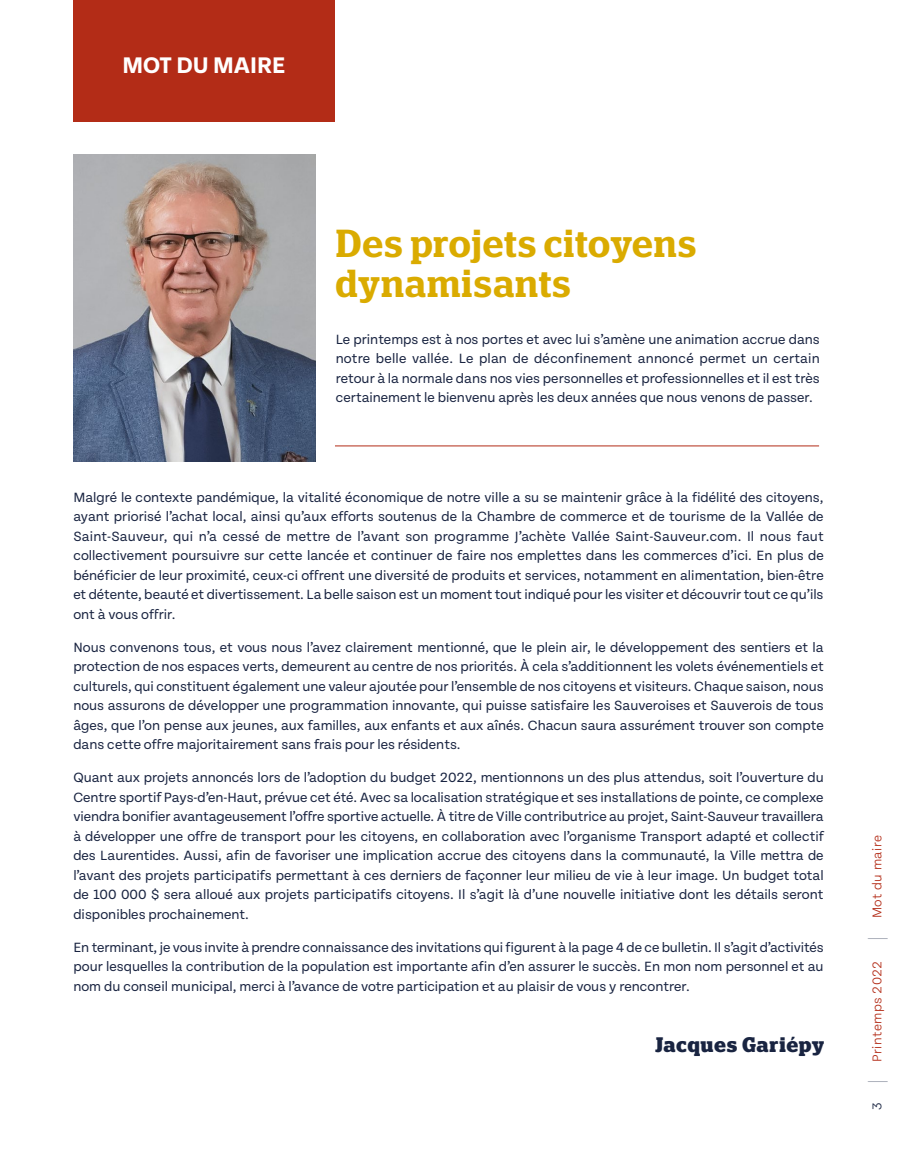
<style>
.page{position:relative;width:905px;height:1175px;background:#fff}
.page>*{position:absolute;margin:0;border:0;box-sizing:border-box;transform-origin:0 0}
.Texte_courant{font:600 condensed 39px/40.5px "Polyphonic";letter-spacing:.02em;color:#daab00}
.H0{font:700 24px "Tenon";color:#fff}
.t1{font:700 condensed 21px "Polyphonic";letter-spacing:.04em;color:#192441}
.t2{font:200 20.4px "Tenon";color:#192441;scale:.38 1}
.Texte_courant-2{font:14.25px/19.5px "Tenon";color:#192441;text-align:justify}
.t3{font:300 13.5px "Tenon";letter-spacing:.03em;color:#b32c17}
.t4{font:300 13.5px "Tenon";color:#192441}
</style>
<div class="page">
<div style="left:73px;top:0;width:262px;height:121px;background:#b32c17"></div>
<img style="left:73px;top:154px;width:243px;height:307px">
<hr style="left:335px;top:445px;width:484px;height:1px;background:#b32c17">
<p class="H0" style="left:122px;top:53px;width:164px">MOT DU MAIRE</p>
<p class="Texte_courant" style="left:336px;top:223px;width:362px">Des projets citoyens dynamisants</p>
<p class="Texte_courant-2" style="left:336px;top:329px;width:485px">Le printemps est à nos portes et avec lui s’amène une animation accrue dans notre belle vallée. Le plan de déconfinement annoncé permet un certain retour à la normale dans nos vies personnelles et professionnelles et il est très certainement le bienvenu après les deux années que nous venons de passer.</p>
<p class="Texte_courant-2" style="left:73px;top:487px;width:752px">Malgré le contexte pandémique, la vitalité économique de notre ville a su se maintenir grâce à la fidélité des citoyens, ayant priorisé l’achat local, ainsi qu’aux efforts soutenus de la Chambre de commerce et de tourisme de la Vallée de Saint-Sauveur, qui n’a cessé de mettre de l’avant son programme J’achète Vallée Saint-Sauveur.com. Il nous faut collectivement poursuivre sur cette lancée et continuer de faire nos emplettes dans les commerces d’ici. En plus de bénéficier de leur proximité, ceux-ci offrent une diversité de produits et services, notamment en alimentation, bien-être et détente, beauté et divertissement. La belle saison est un moment tout indiqué pour les visiter et découvrir tout ce qu’ils ont à vous offrir.</p>
<p class="Texte_courant-2" style="left:73px;top:637px;width:752px">Nous convenons tous, et vous nous l’avez clairement mentionné, que le plein air, le développement des sentiers et la protection de nos espaces verts, demeurent au centre de nos priorités. À cela s’additionnent les volets événementiels et culturels, qui constituent également une valeur ajoutée pour l’ensemble de nos citoyens et visiteurs. Chaque saison, nous nous assurons de développer une programmation innovante, qui puisse satisfaire les Sauveroises et Sauverois de tous âges, que l’on pense aux jeunes, aux familles, aux enfants et aux aînés. Chacun saura assurément trouver son compte dans cette offre majoritairement sans frais pour les résidents.</p>
<p class="Texte_courant-2" style="left:73px;top:768px;width:751px">Quant aux projets annoncés lors de l’adoption du budget 2022, mentionnons un des plus attendus, soit l’ouverture du Centre sportif Pays-d’en-Haut, prévue cet été. Avec sa localisation stratégique et ses installations de pointe, ce complexe viendra bonifier avantageusement l’offre sportive actuelle. À titre de Ville contributrice au projet, Saint-Sauveur travaillera à développer une offre de transport pour les citoyens, en collaboration avec l’organisme Transport adapté et collectif des Laurentides. Aussi, afin de favoriser une implication accrue des citoyens dans la communauté, la Ville mettra de l’avant des projets participatifs permettant à ces derniers de façonner leur milieu de vie à leur image. Un budget total de 100 000 $ sera alloué aux projets participatifs citoyens. Il s’agit là d’une nouvelle initiative dont les détails seront disponibles prochainement.</p>
<p class="Texte_courant-2" style="left:73px;top:937px;width:751px">En terminant, je vous invite à prendre connaissance des invitations qui figurent à la page 4 de ce bulletin. Il s’agit d’activités pour lesquelles la contribution de la population est importante afin d’en assurer le succès. En mon nom personnel et au nom du conseil municipal, merci à l’avance de votre participation et au plaisir de vous y rencontrer.</p>
<p class="t1" style="left:655px;top:1032px;width:171px">Jacques Gariépy</p>
<p class="t3" style="left:869px;top:918px;width:85px;rotate:-90deg">Mot du maire</p>
<p class="t2" style="left:866px;top:940px;width:8px;rotate:-90deg">|</p>
<p class="t3" style="left:869px;top:1061px;width:102px;rotate:-90deg">Printemps 2022</p>
<p class="t2" style="left:866px;top:1082px;width:8px;rotate:-90deg">|</p>
<p class="t4" style="left:869px;top:1109px;width:9px;rotate:-90deg">3</p>
</div>
